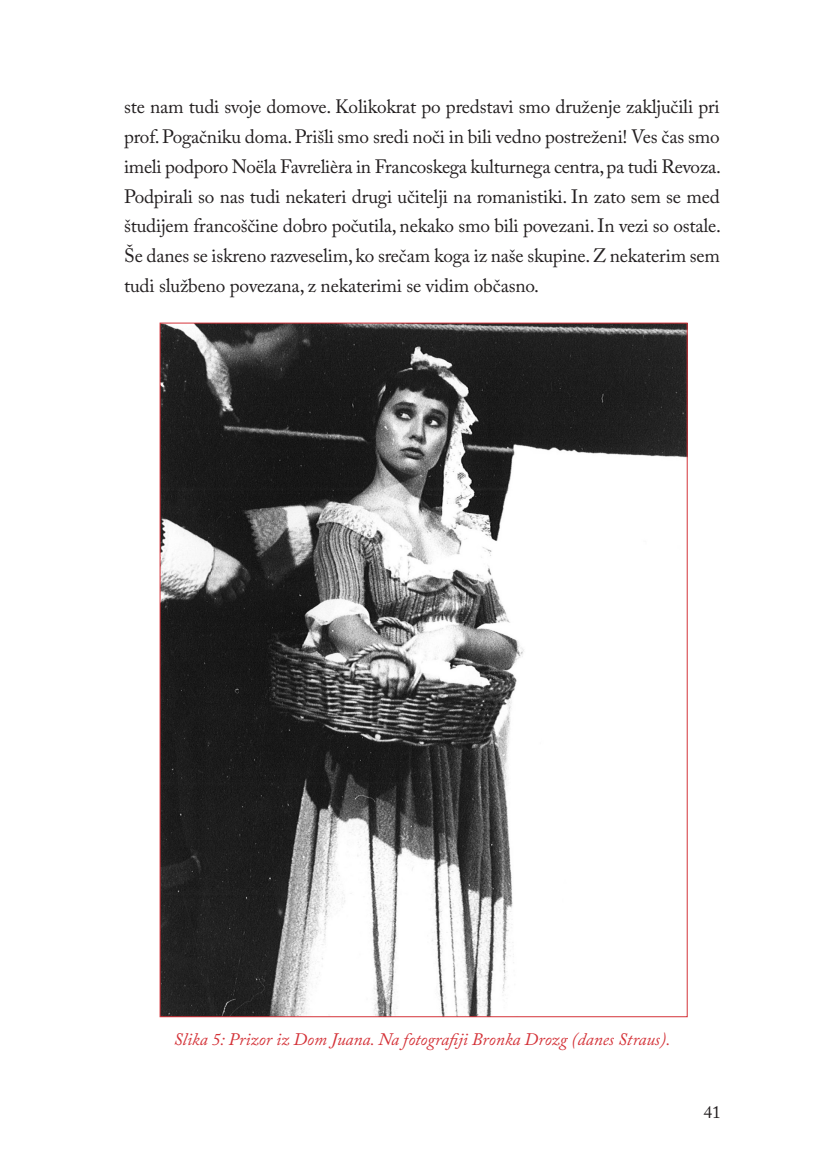
<style>
.page{position:relative;width:819px;height:1166px;background:#fff}
.page>*{position:absolute;margin:0;border:0;box-sizing:border-box;transform-origin:0 0}
.t1{font:19.25px/29.8px "Adobe Caslon Pro";letter-spacing:-.01em;color:#231f20;text-align:justify}
._100_let_FF_slike_in_tabele{font:italic 17.5px "Adobe Caslon Pro";color:#d43238}
.t2{font:17.5px "Adobe Caslon Pro";color:#231f20}
</style>
<div class="page">
<img style="left:162px;top:325px;width:523px;height:690px">
<p class="t1" style="left:124px;top:92px;width:598px">ste nam tudi svoje domove. Kolikokrat po predstavi smo druženje zaključili pri prof. Pogačniku doma. Prišli smo sredi noči in bili vedno postreženi! Ves čas smo imeli podporo Noëla Favrelièra in Francoskega kulturnega centra, pa tudi Revoza.<br>Podpirali so nas tudi nekateri drugi učitelji na romanistiki. In zato sem se med študijem francoščine dobro počutila, nekako smo bili povezani. In vezi so ostale.<br>Še danes se iskreno razveselim, ko srečam koga iz naše skupine. Z nekaterim sem tudi službeno povezana, z nekaterimi se vidim občasno.</p>
<p class="_100_let_FF_slike_in_tabele" style="left:174px;top:1029px;width:498px">Slika 5: Prizor iz Dom Juana. Na fotografiji Bronka Drozg (danes Straus).</p>
<p class="t2" style="left:703px;top:1101px;width:19px">41</p>
</div>
